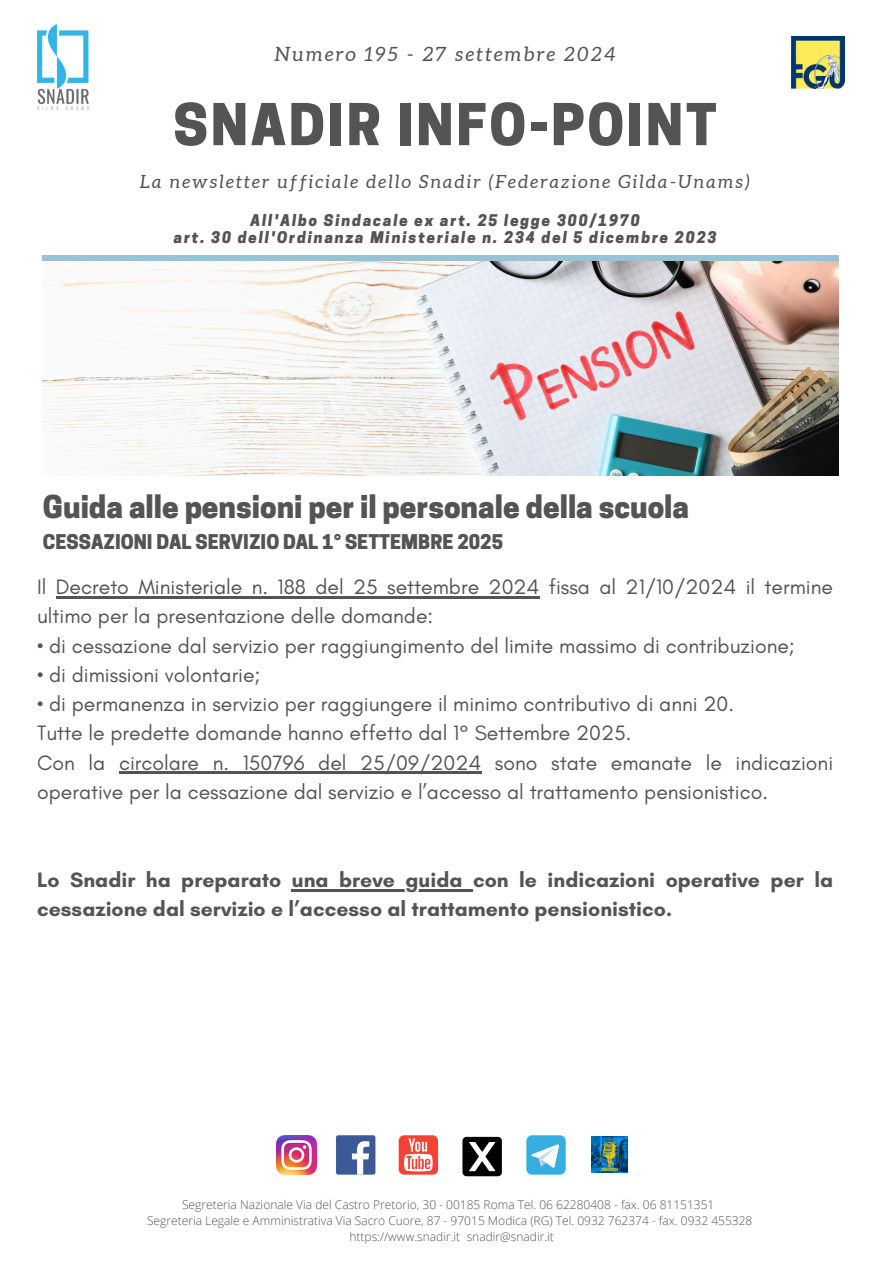
<style>
.page{position:relative;width:894px;height:1264px;background:#fff}
.page>*{position:absolute;margin:0;border:0;box-sizing:border-box;transform-origin:0 0}
.t1{font:800 54.15px "Cooper Hewitt";letter-spacing:.05em;color:#545454}
.t2{font:800 29.55px "Cooper Hewitt";color:#545454}
.t3{font:21.15px/29.2px "Glacial Indifference";color:#545454}
.t4{font:700 21.15px/29.2px "Glacial Indifference";color:#545454}
.t5{font:italic 19.65px "Aleo";letter-spacing:.12em;color:#545454}
.t6{font:800 19.05px "Cooper Hewitt";color:#545454}
.t7{font:italic 18.15px "Aleo";letter-spacing:.12em;color:#545454}
.t8{font:italic 800 15.15px/16.8px "Cooper Hewitt";letter-spacing:.12em;color:#545454;text-align:center}
.t9{font:300 12px "Open Sans";color:#545454}
</style>
<div class="page">
<div style="left:43px;top:255px;width:795px;height:6px;background:#98c3d5"></div>
<img style="left:37px;top:25px;width:52px;height:84px">
<img style="left:791px;top:36px;width:53px;height:53px">
<img style="left:277px;top:1135px;width:39px;height:39px">
<div style="left:336px;top:1135px;width:39px;height:39px;background:#3d5a98;border-radius:2px"></div>
<svg style="left:352px;top:1141px;width:17px;height:33px"></svg>
<div style="left:398px;top:1135px;width:40px;height:39px;background:#f44336;border-radius:5px"></div>
<svg style="left:404px;top:1138px;width:28px;height:33px"></svg>
<svg style="left:526px;top:1135px;width:39px;height:39px"></svg>
<img style="left:591px;top:1136px;width:36px;height:36px">
<svg style="left:462px;top:1136px;width:39px;height:40px"></svg>
<img style="left:43px;top:261px;width:795px;height:214px">
<hr style="left:56px;top:596px;width:483px;height:2px;background:#545454">
<hr style="left:119px;top:771px;width:362px;height:3px;background:#545454">
<hr style="left:292px;top:889px;width:181px;height:2px;background:#545454">
<p class="t5" style="left:275px;top:43px;width:342px">Numero 195 - 27 settembre 2024</p>
<p class="t1" style="left:173px;top:104px;width:544px">SNADIR INFO-POINT</p>
<p class="t7" style="left:140px;top:171px;width:611px">La newsletter ufficiale dello Snadir (Federazione Gilda-Unams)</p>
<p class="t8" style="left:174px;top:213px;width:544px">All'Albo Sindacale ex art. 25 legge 300/1970<br>art. 30 dell'Ordinanza Ministeriale n. 234 del 5 dicembre 2023</p>
<p class="t2" style="left:43px;top:496px;width:647px">Guida alle pensioni per il personale della scuola</p>
<p class="t6" style="left:43px;top:534px;width:461px">CESSAZIONI DAL SERVIZIO DAL 1° SETTEMBRE 2025</p>
<h6 class="t3" style="left:37px;top:572px;width:797px">Il Decreto Ministeriale n. 188 del 25 settembre 2024 fissa al 21/10/2024 il termine ultimo per la presentazione delle domande:</h6>
<h6 class="t3" style="left:37px;top:630px;width:758px">• di cessazione dal servizio per raggiungimento del limite massimo di contribuzione;</h6>
<h6 class="t3" style="left:37px;top:659px;width:225px">• di dimissioni volontarie;</h6>
<h6 class="t3" style="left:37px;top:689px;width:797px">• di permanenza in servizio per raggiungere il minimo contributivo di anni 20.<br>Tutte le predette domande hanno effetto dal 1° Settembre 2025.<br>Con la circolare n. 150796 del 25/09/2024 sono state emanate le indicazioni operative per la cessazione dal servizio e l’accesso al trattamento pensionistico.</h6>
<h2 class="t4" style="left:37px;top:865px;width:797px;text-indent:255px">una breve guida con le indicazioni operative per la cessazione dal servizio e l’accesso al trattamento pensionistico.</h2>
<p class="t4" style="left:37px;top:865px;width:246px">Lo Snadir ha preparato</p>
<h4 class="t9" style="left:182px;top:1196px;width:533px">Segreteria Nazionale Via del Castro Pretorio, 30 - 00185 Roma Tel. 06 62280408 - fax. 06 81151351</h4>
<h3 class="t9" style="left:147px;top:1212px;width:606px">Segreteria Legale e Amministrativa Via Sacro Cuore, 87 - 97015 Modica (RG) Tel. 0932 762374 - fax. 0932 455328</h3>
<p class="t9" style="left:349px;top:1228px;width:206px">https://www.snadir.it snadir@snadir.it</p>
</div>
